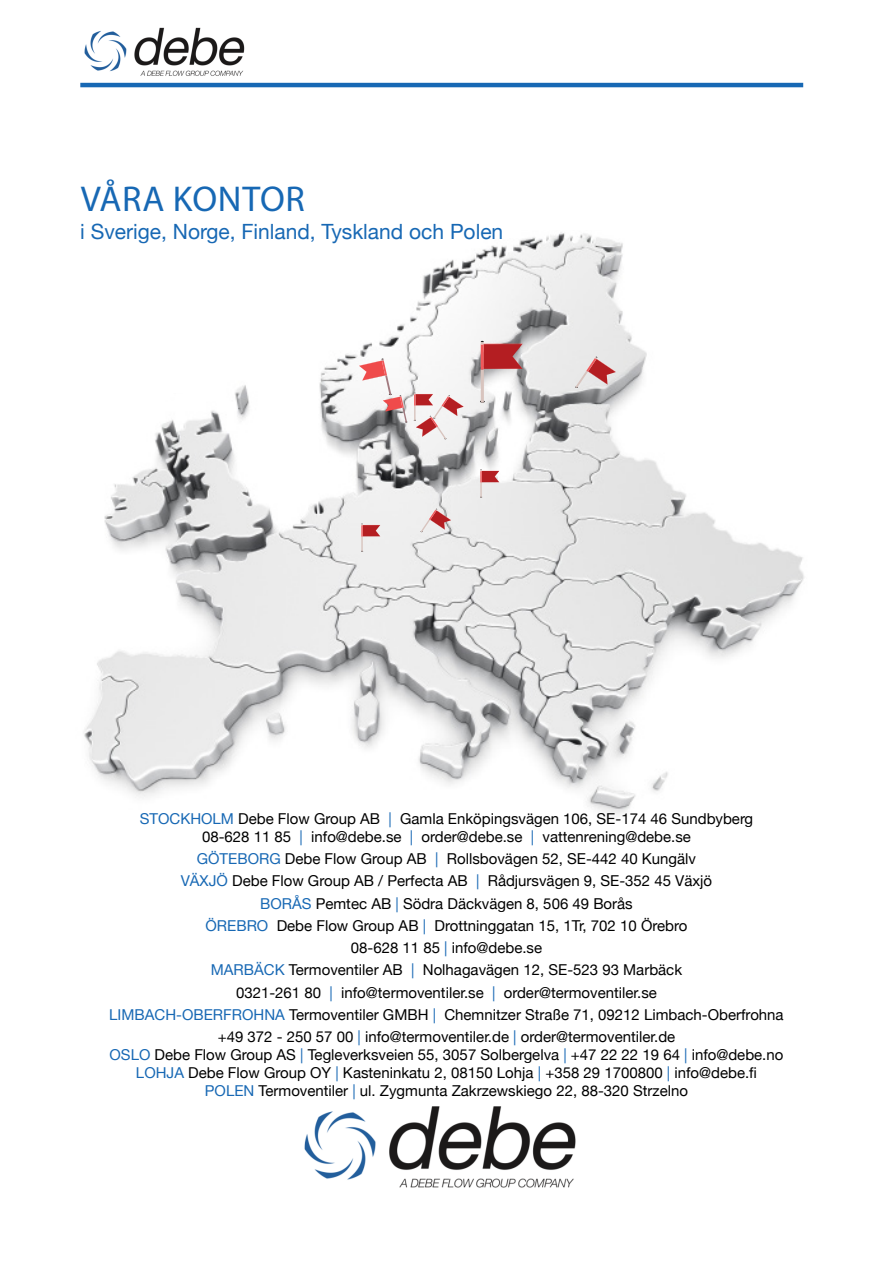
<style>
.page{position:relative;width:893px;height:1263px;background:#fff}
.page>*{position:absolute;margin:0;border:0;box-sizing:border-box;transform-origin:0 0}
.t1{font:36px "Myriad Pro";letter-spacing:.02em;color:#1768b4}
.t2{font:21px "Helvetica Neue";color:#1768b4}
.t3{font:15px "Helvetica Neue";color:#000}
.s1{color:#1768b4}
</style>
<div class="page">
<img style="left:84px;top:232px;width:720px;height:583px">
<div style="left:76px;top:270px;width:112px;height:123px;background:#fff"></div>
<svg style="left:480px;top:341px;width:43px;height:62px"></svg>
<svg style="left:480px;top:469px;width:20px;height:29px"></svg>
<svg style="left:359px;top:358px;width:48px;height:64px"></svg>
<svg style="left:575px;top:357px;width:41px;height:31px"></svg>
<svg style="left:414px;top:393px;width:49px;height:46px"></svg>
<svg style="left:420px;top:509px;width:31px;height:23px"></svg>
<hr style="left:80px;top:83px;width:723px;height:4px;background:#1768b4">
<svg style="left:361px;top:524px;width:20px;height:28px"></svg>
<img style="left:304px;top:1106px;width:272px;height:82px">
<img style="left:84px;top:27px;width:161px;height:49px">
<p class="t1" style="left:81px;top:177px;width:226px">VÅRA KONTOR</p>
<p class="t2" style="left:80px;top:217px;width:424px">i Sverige, Norge, Finland, Tyskland och Polen</p>
<p class="t3" style="left:140px;top:808px;width:615px"><span class="s1">STOCKHOLM</span> Debe Flow Group AB <span class="s1">|</span> Gamla Enköpingsvägen 106, SE-174 46 Sundbyberg</p>
<p class="t3" style="left:202px;top:826px;width:490px">08-628 11 85 <span class="s1">|</span> info@debe.se <span class="s1">|</span> order@debe.se <span class="s1">|</span> vattenrening@debe.se</p>
<p class="t3" style="left:197px;top:848px;width:501px"><span class="s1">GÖTEBORG</span> Debe Flow Group AB <span class="s1">|</span> Rollsbovägen 52, SE-442 40 Kungälv</p>
<p class="t3" style="left:181px;top:870px;width:533px"><span class="s1">VÄXJÖ</span> Debe Flow Group AB / Perfecta AB <span class="s1">|</span> Rådjursvägen 9, SE-352 45 Växjö</p>
<p class="t3" style="left:260px;top:892px;width:374px"><span class="s1">BORÅS</span> Pemtec AB <span class="s1">|</span> Södra Däckvägen 8, 506 49 Borås</p>
<p class="t3" style="left:206px;top:915px;width:483px"><span class="s1">ÖREBRO</span> Debe Flow Group AB <span class="s1">|</span> Drottninggatan 15, 1Tr, 702 10 Örebro</p>
<p class="t3" style="left:351px;top:937px;width:193px">08-628 11 85 <span class="s1">|</span> info@debe.se</p>
<p class="t3" style="left:211px;top:959px;width:473px"><span class="s1">MARBÄCK</span> Termoventiler AB <span class="s1">|</span> Nolhagavägen 12, SE-523 93 Marbäck</p>
<p class="t3" style="left:236px;top:981px;width:422px">0321-261 80 <span class="s1">|</span> info@termoventiler.se <span class="s1">|</span> order@termoventiler.se</p>
<p class="t3" style="left:109px;top:1004px;width:676px"><span class="s1">LIMBACH-OBERFROHNA</span> Termoventiler GMBH <span class="s1">|</span> Chemnitzer Straße 71, 09212 Limbach-Oberfrohna</p>
<p class="t3" style="left:218px;top:1026px;width:459px">+49 372 - 250 57 00 <span class="s1">|</span> info@termoventiler.de <span class="s1">|</span> order@termoventiler.de</p>
<p class="t3" style="left:110px;top:1044px;width:675px"><span class="s1">OSLO</span> Debe Flow Group AS <span class="s1">|</span> Tegleverksveien 55, 3057 Solbergelva <span class="s1">|</span> +47 22 22 19 64 <span class="s1">|</span> info@debe.no</p>
<p class="t3" style="left:136px;top:1062px;width:622px"><span class="s1">LOHJA</span> Debe Flow Group OY <span class="s1">|</span> Kasteninkatu 2, 08150 Lohja <span class="s1">|</span> +358 29 1700800 <span class="s1">|</span> info@debe.fi</p>
<p class="t3" style="left:205px;top:1080px;width:485px"><span class="s1">POLEN</span> Termoventiler <span class="s1">|</span> ul. Zygmunta Zakrzewskiego 22, 88-320 Strzelno</p>
</div>
